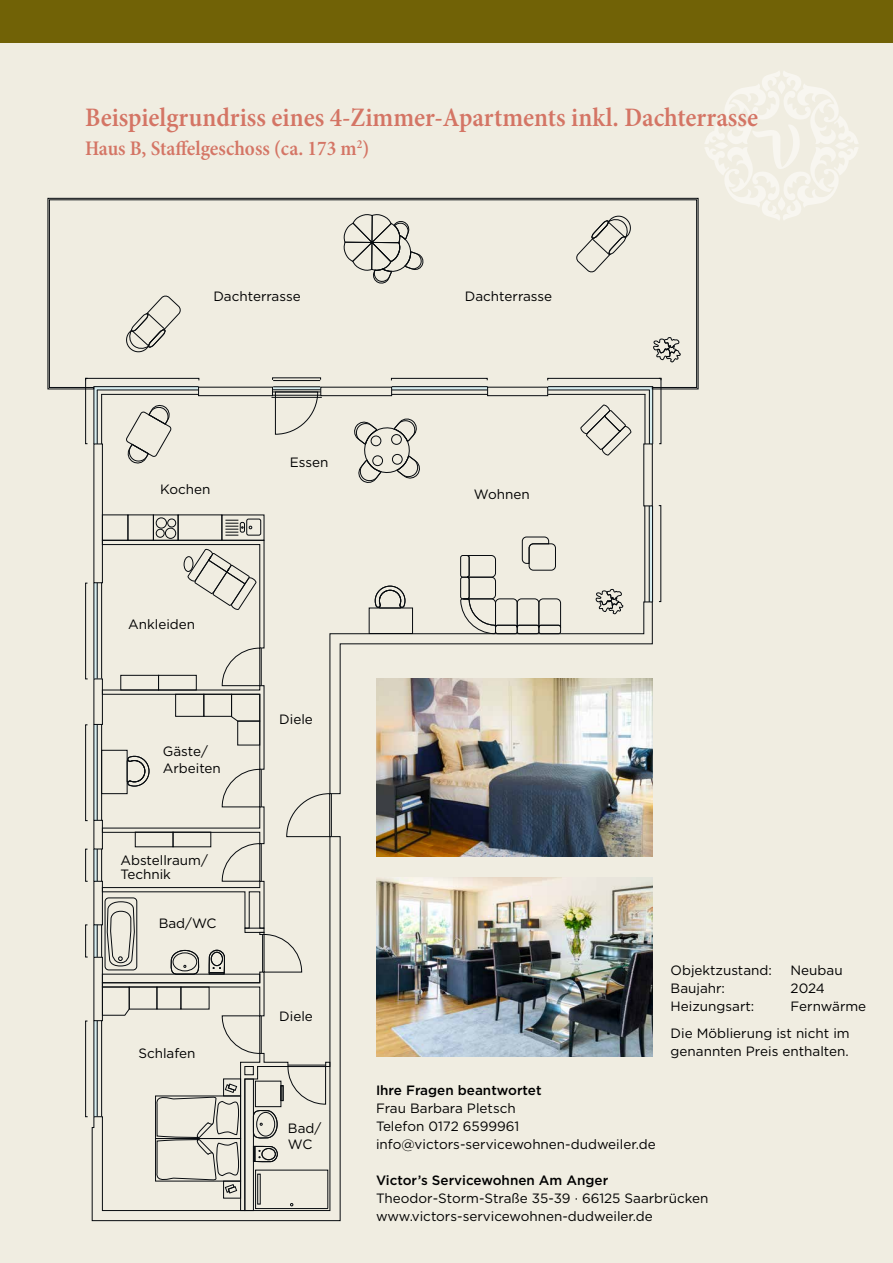
<style>
.page{position:relative;width:893px;height:1263px;background:#fff}
.page>*{position:absolute;margin:0;border:0;box-sizing:border-box;transform-origin:0 0}
.t1{font:600 condensed 27px "Minion Pro";color:#d47565}
.t2{font:600 condensed 21px "Minion Pro";color:#d47565}
.t3{font:13.5px/18px "Gotham";color:#000}
.t4{font:500 13.5px "Gotham";color:#000}
</style>
<div class="page">
<div style="left:0;top:43px;width:893px;height:1220px;background:#f0ede1"></div>
<div style="left:0;top:0;width:893px;height:43px;background:#716206"></div>
<hr style="left:392px;top:390px;width:96px;height:1px;background:#070b0f">
<hr style="left:392px;top:394px;width:96px;height:1px;background:#070b0f">
<hr style="left:94px;top:583px;width:3px;height:95px;background:#d6ecee">
<hr style="left:97px;top:583px;width:1px;height:95px;background:#070b0f">
<hr style="left:101px;top:583px;width:1px;height:95px;background:#070b0f">
<hr style="left:94px;top:583px;width:1px;height:95px;background:#070b0f">
<div style="left:85px;top:583px;width:3px;height:96px;border:1px solid #070b0f"></div>
<hr style="left:94px;top:725px;width:3px;height:95px;background:#d6ecee">
<hr style="left:97px;top:724px;width:1px;height:96px;background:#070b0f">
<hr style="left:101px;top:724px;width:1px;height:96px;background:#070b0f">
<hr style="left:94px;top:724px;width:1px;height:96px;background:#070b0f">
<div style="left:85px;top:724px;width:3px;height:97px;border:1px solid #070b0f"></div>
<div style="left:85px;top:849px;width:3px;height:33px;border:1px solid #070b0f"></div>
<div style="left:85px;top:924px;width:3px;height:33px;border:1px solid #070b0f"></div>
<div style="left:85px;top:1021px;width:3px;height:96px;border:1px solid #070b0f"></div>
<hr style="left:649px;top:506px;width:4px;height:96px;background:#d6ecee">
<hr style="left:649px;top:506px;width:1px;height:96px;background:#070b0f">
<hr style="left:644px;top:506px;width:1px;height:96px;background:#070b0f">
<hr style="left:652px;top:506px;width:1px;height:96px;background:#070b0f">
<hr style="left:649px;top:387px;width:4px;height:57px;background:#d6ecee">
<hr style="left:548px;top:390px;width:102px;height:1px;background:#070b0f">
<hr style="left:548px;top:394px;width:97px;height:1px;background:#070b0f">
<hr style="left:649px;top:390px;width:1px;height:54px;background:#070b0f">
<hr style="left:645px;top:394px;width:1px;height:50px;background:#070b0f">
<hr style="left:652px;top:387px;width:1px;height:57px;background:#070b0f">
<hr style="left:94px;top:387px;width:3px;height:57px;background:#d6ecee">
<hr style="left:97px;top:390px;width:102px;height:1px;background:#070b0f">
<hr style="left:101px;top:394px;width:98px;height:1px;background:#070b0f">
<hr style="left:97px;top:390px;width:1px;height:54px;background:#070b0f">
<hr style="left:101px;top:394px;width:1px;height:50px;background:#070b0f">
<hr style="left:94px;top:387px;width:1px;height:57px;background:#070b0f">
<div style="left:85px;top:378px;width:3px;height:66px;border:1px solid #070b0f"></div>
<hr style="left:273px;top:392px;width:48px;height:1px;background:#070b0f">
<hr style="left:271px;top:397px;width:51px;height:1px;background:#070b0f">
<hr style="left:273px;top:395px;width:48px;height:1px;background:#070b0f">
<svg style="left:275px;top:391px;width:43px;height:44px"></svg>
<hr style="left:331px;top:794px;width:1px;height:43px;background:#070b0f">
<div style="left:643px;top:444px;width:10px;height:62px;border:1px solid #070b0f"></div>
<div style="left:487px;top:387px;width:61px;height:9px;border:1px solid #070b0f"></div>
<div style="left:320px;top:387px;width:72px;height:9px;border:1px solid #070b0f"></div>
<div style="left:198px;top:387px;width:75px;height:9px;border:1px solid #070b0f"></div>
<div style="left:94px;top:444px;width:9px;height:139px;border:1px solid #070b0f"></div>
<svg style="left:91px;top:836px;width:250px;height:385px"></svg>
<svg style="left:330px;top:601px;width:323px;height:193px"></svg>
<svg style="left:47px;top:198px;width:652px;height:192px"></svg>
<svg style="left:354px;top:418px;width:66px;height:65px"></svg>
<svg style="left:125px;top:294px;width:57px;height:60px"></svg>
<svg style="left:575px;top:214px;width:57px;height:59px"></svg>
<div style="left:369px;top:608px;width:44px;height:26px;border:1px solid #070b0f"></div>
<svg style="left:374px;top:585px;width:32px;height:24px"></svg>
<svg style="left:343px;top:213px;width:81px;height:72px"></svg>
<div style="left:102px;top:514px;width:26px;height:27px;border:1px solid #070b0f"></div>
<div style="left:153px;top:514px;width:26px;height:27px;border:1px solid #070b0f"></div>
<div style="left:156px;top:517px;width:11px;height:11px;border:1px solid #070b0f;border-radius:50%"></div>
<div style="left:167px;top:519px;width:9px;height:8px;border:1px solid #070b0f;border-radius:50%"></div>
<div style="left:246px;top:519px;width:15px;height:16px;border:1px solid #070b0f;border-radius:2px"></div>
<svg style="left:460px;top:536px;width:101px;height:98px"></svg>
<div style="left:529px;top:543px;width:27px;height:27px;border:1px solid #070b0f;border-radius:4px"></div>
<svg style="left:649px;top:336px;width:32px;height:27px"></svg>
<svg style="left:592px;top:588px;width:31px;height:27px"></svg>
<svg style="left:580px;top:404px;width:52px;height:52px"></svg>
<svg style="left:102px;top:520px;width:228px;height:691px"></svg>
<div style="left:237px;top:721px;width:23px;height:24px;border:1px solid #070b0f"></div>
<div style="left:175px;top:694px;width:29px;height:23px;border:1px solid #070b0f"></div>
<div style="left:203px;top:694px;width:29px;height:23px;border:1px solid #070b0f"></div>
<svg style="left:126px;top:404px;width:46px;height:60px"></svg>
<svg style="left:705px;top:71px;width:153px;height:149px"></svg>
<img style="left:376px;top:678px;width:276px;height:179px">
<img style="left:376px;top:878px;width:276px;height:178px">
<h1 class="t1" style="left:85px;top:99px;width:675px">Beispielgrundriss eines 4-Zimmer-Apartments inkl. Dachterrasse</h1>
<h2 class="t2" style="left:85px;top:134px;width:286px">Haus B, Staffelgeschoss (ca. 173 m<sup>2</sup>)</h2>
<p class="t3" style="left:213px;top:286px;width:89px">Dachterrasse</p>
<p class="t3" style="left:465px;top:286px;width:89px">Dachterrasse</p>
<p class="t3" style="left:160px;top:480px;width:52px">Kochen</p>
<p class="t3" style="left:128px;top:615px;width:69px">Ankleiden</p>
<p class="t3" style="left:163px;top:743px;width:60px;line-height:16.2px">Gäste/<br>Arbeiten</p>
<p class="t3" style="left:120px;top:853px;width:89px;line-height:14.2px">Abstellraum/<br>Technik</p>
<p class="t3" style="left:159px;top:914px;width:59px">Bad/WC</p>
<p class="t3" style="left:138px;top:1044px;width:59px">Schlafen</p>
<p class="t3" style="left:290px;top:453px;width:40px">Essen</p>
<p class="t3" style="left:279px;top:710px;width:35px">Diele</p>
<p class="t3" style="left:474px;top:485px;width:57px">Wohnen</p>
<p class="t3" style="left:279px;top:1007px;width:35px">Diele</p>
<p class="t3" style="left:288px;top:1120px;width:35px;line-height:16.2px">Bad/<br>WC</p>
<p class="t3" style="left:671px;top:961px;width:103px">Objektzustand:</p>
<p class="t3" style="left:791px;top:961px;width:54px">Neubau</p>
<p class="t3" style="left:671px;top:979px;width:56px">Baujahr:</p>
<p class="t3" style="left:791px;top:979px;width:36px">2024</p>
<p class="t3" style="left:671px;top:997px;width:85px">Heizungsart:</p>
<p class="t3" style="left:671px;top:992px;width:197px;line-height:27px;text-indent:120px">Fernwärme<br>Die Möblierung ist nicht im</p>
<p class="t3" style="left:671px;top:1042px;width:180px">genannten Preis enthalten.</p>
<p class="t4" style="left:376px;top:1081px;width:167px">Ihre Fragen beantwortet</p>
<p class="t3" style="left:376px;top:1099px;width:281px">Frau Barbara Pletsch<br>Telefon 0172 6599961 info@victors-servicewohnen-dudweiler.de</p>
<p class="t4" style="left:376px;top:1171px;width:234px">Victor’s Servicewohnen Am Anger</p>
<p class="t3" style="left:376px;top:1189px;width:334px">Theodor-Storm-Straße 35-39 · 66125 Saarbrücken www.victors-servicewohnen-dudweiler.de</p>
</div>
